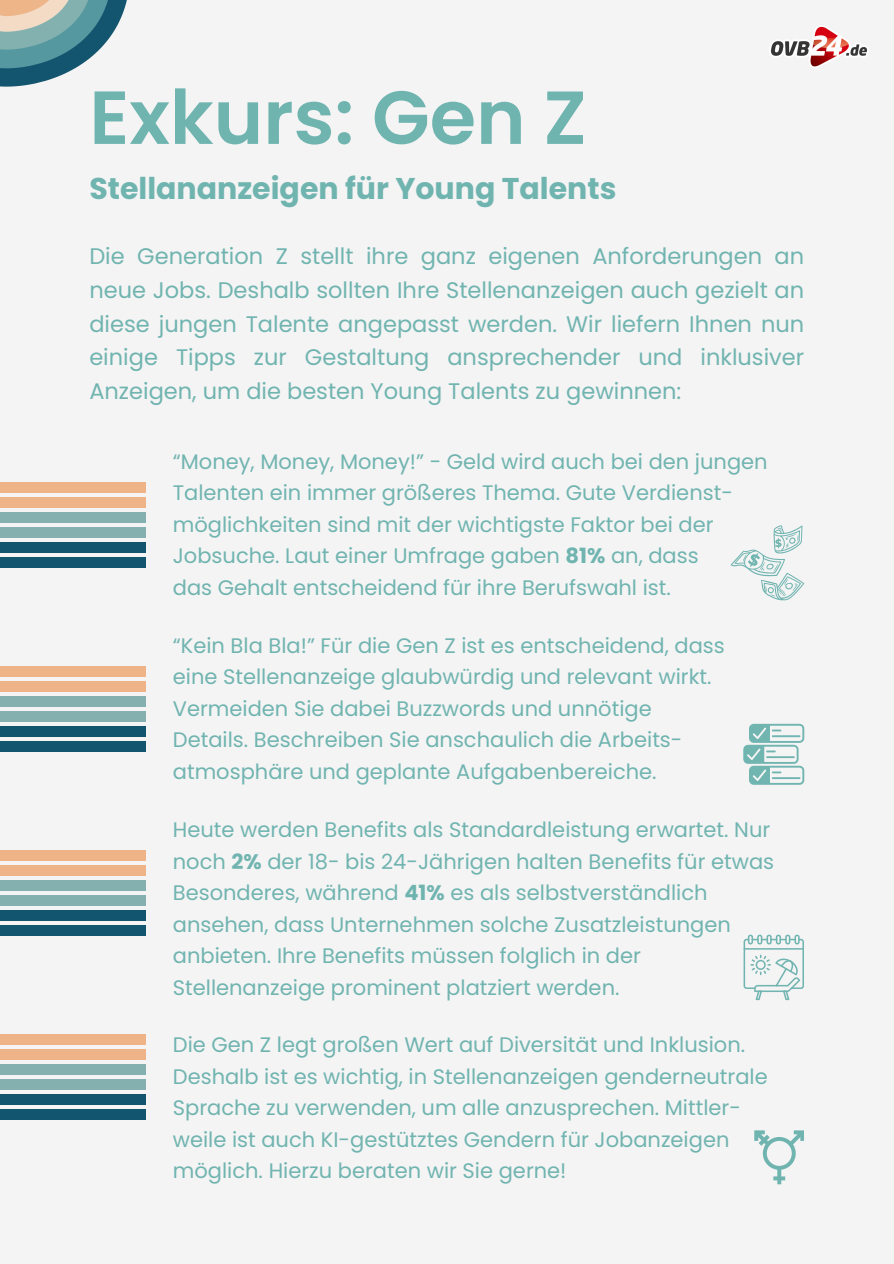
<style>
.page{position:relative;width:894px;height:1264px;background:#fff}
.page>*{position:absolute;margin:0;border:0;box-sizing:border-box;transform-origin:0 0}
.t1{font:600 75px "Poppins";color:#70b4b0}
.t2{font:700 30px "Poppins";color:#70b4b0}
.t3{font:22.5px/33.8px "Poppins";color:#70b4b0;text-align:justify}
.t4{font:21px/31.5px "Poppins";color:#70b4b0}
.s1{font-weight:700}
</style>
<div class="page">
<div style="left:0;top:0;width:893px;height:1263px;background:#f4f4f4"></div>
<img style="left:771px;top:26px;width:96px;height:41px">
<svg style="left:0;top:0;width:127px;height:87px"></svg>
<div style="left:0;top:482px;width:145px;height:10px;background:#eeb488"></div>
<div style="left:0;top:497px;width:145px;height:10px;background:#eeb488"></div>
<div style="left:0;top:512px;width:145px;height:10px;background:#84b1af"></div>
<div style="left:0;top:527px;width:145px;height:10px;background:#84b1af"></div>
<div style="left:0;top:542px;width:145px;height:10px;background:#12556f"></div>
<div style="left:0;top:557px;width:145px;height:10px;background:#12556f"></div>
<svg style="left:730px;top:525px;width:74px;height:75px"></svg>
<svg style="left:743px;top:723px;width:60px;height:61px"></svg>
<hr style="left:771px;top:777px;width:29px;height:2px;background:#71b5b1">
<svg style="left:743px;top:934px;width:60px;height:66px"></svg>
<svg style="left:754px;top:1130px;width:49px;height:54px"></svg>
<div style="left:0;top:666px;width:145px;height:10px;background:#eeb488"></div>
<div style="left:0;top:681px;width:145px;height:10px;background:#eeb488"></div>
<div style="left:0;top:696px;width:145px;height:10px;background:#84b1af"></div>
<div style="left:0;top:711px;width:145px;height:10px;background:#84b1af"></div>
<div style="left:0;top:726px;width:145px;height:10px;background:#12556f"></div>
<div style="left:0;top:741px;width:145px;height:10px;background:#12556f"></div>
<div style="left:0;top:850px;width:145px;height:11px;background:#eeb488"></div>
<div style="left:0;top:865px;width:145px;height:10px;background:#eeb488"></div>
<div style="left:0;top:880px;width:145px;height:10px;background:#84b1af"></div>
<div style="left:0;top:895px;width:145px;height:10px;background:#84b1af"></div>
<div style="left:0;top:910px;width:145px;height:10px;background:#12556f"></div>
<div style="left:0;top:925px;width:145px;height:10px;background:#12556f"></div>
<div style="left:0;top:1034px;width:145px;height:11px;background:#eeb488"></div>
<div style="left:0;top:1049px;width:145px;height:11px;background:#eeb488"></div>
<div style="left:0;top:1064px;width:145px;height:11px;background:#84b1af"></div>
<div style="left:0;top:1079px;width:145px;height:11px;background:#84b1af"></div>
<div style="left:0;top:1094px;width:145px;height:11px;background:#12556f"></div>
<div style="left:0;top:1109px;width:145px;height:11px;background:#12556f"></div>
<p class="t1" style="left:89px;top:65px;width:498px">Exkurs: Gen Z</p>
<h1 class="t2" style="left:89px;top:167px;width:528px">Stellananzeigen für Young Talents</h1>
<h2 class="t3" style="left:89px;top:239px;width:716px">Die Generation Z stellt ihre ganz eigenen Anforderungen an neue Jobs. Deshalb sollten Ihre Stellenanzeigen auch gezielt an diese jungen Talente angepasst werden. Wir liefern Ihnen nun einige Tipps zur Gestaltung ansprechender und inklusiver Anzeigen, um die besten Young Talents zu gewinnen:</h2>
<p class="t4" style="left:173px;top:445px;width:596px">“Money, Money, Money!” - Geld wird auch bei den jungen Talenten ein immer größeres Thema. Gute Verdienst&shy;möglichkeiten sind mit der wichtigste Faktor bei der Jobsuche. Laut einer Umfrage gaben <span class="s1">81%</span> an, dass</p>
<p class="t4" style="left:173px;top:571px;width:499px">das Gehalt entscheidend für ihre Berufswahl ist.</p>
<p class="t4" style="left:173px;top:629px;width:553px">“Kein Bla Bla!” Für die Gen Z ist es entscheidend, dass eine Stellenanzeige glaubwürdig und relevant wirkt.<br>Vermeiden Sie dabei Buzzwords und unnötige</p>
<p class="t4" style="left:173px;top:724px;width:511px">Details. Beschreiben Sie anschaulich die Arbeits&shy;atmosphäre und geplante Aufgabenbereiche.</p>
<p class="t4" style="left:173px;top:814px;width:602px">Heute werden Benefits als Standardleistung erwartet. Nur noch <span class="s1">2%</span> der 18- bis 24-Jährigen halten Benefits für etwas Besonderes, während <span class="s1">41%</span> es als selbstverständlich ansehen, dass Unternehmen solche Zusatzleistungen anbieten. Ihre Benefits müssen folglich in der Stellenanzeige prominent platziert werden.</p>
<p class="t4" style="left:173px;top:1029px;width:596px">Die Gen Z legt großen Wert auf Diversität und Inklusion.<br>Deshalb ist es wichtig, in Stellenanzeigen genderneutrale Sprache zu verwenden, um alle anzusprechen. Mittler&shy;weile ist auch KI-gestütztes Gendern für Jobanzeigen möglich. Hierzu beraten wir Sie gerne!</p>
</div>
